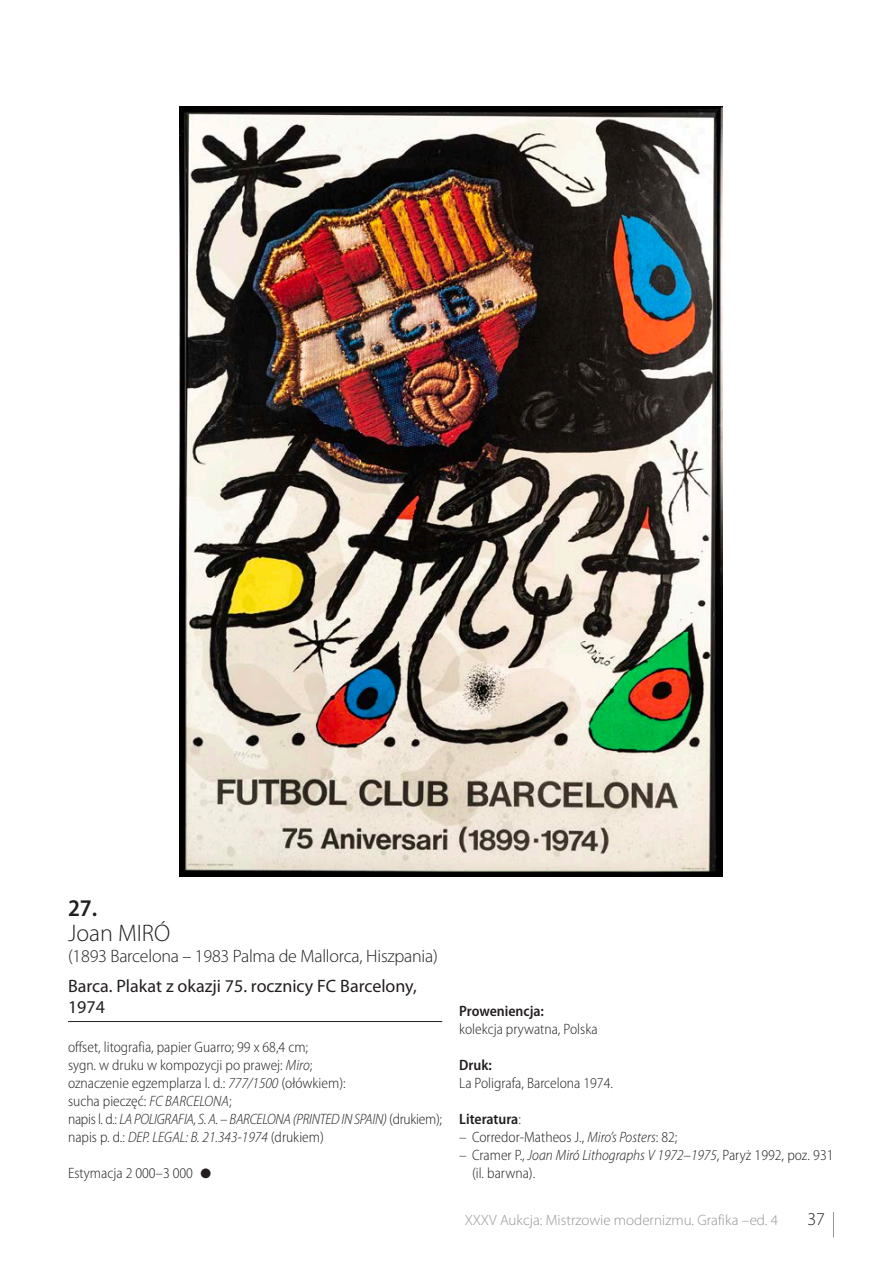
<style>
.page{position:relative;width:893px;height:1263px;background:#fff}
.page>*{position:absolute;margin:0;border:0;box-sizing:border-box;transform-origin:0 0}
.Autor{font:300 24px "Myriad Pro";color:#231f20}
.numer{font:600 semi-condensed 24px "Myriad Pro";color:#231f20}
.Autor-2{font:300 18px "Myriad Pro";letter-spacing:-.015em;color:#231f20}
.tytuł{font:18px/21px "Myriad Pro";color:#231f20}
.tekst_opis{font:300 semi-condensed 15px "Myriad Pro";color:#231f20}
.punkty{font:300 semi-condensed 15px/18px "Myriad Pro";color:#231f20}
.tekst_opis-2{font:italic 300 semi-condensed 15px "Myriad Pro";letter-spacing:-.02em;color:#231f20}
.t1{font:300 15px "Myriad Pro";color:#939598}
.tekst_opis-3{font:italic 300 semi-condensed 15px "Myriad Pro";color:#231f20}
.tekst_opis-4{font:600 semi-condensed 15px "Myriad Pro";color:#231f20}
.s1{font-style:italic}
.s2{font-style:normal}
.s3{font-weight:300}
</style>
<div class="page">
<svg style="left:833px;top:1212px;width:1px;height:25px"></svg>
<hr style="left:68px;top:1021px;width:374px;height:1px;background:#231f20">
<img style="left:179px;top:106px;width:543px;height:770px">
<p class="numer" style="left:68px;top:894px;width:31px">27.</p>
<p class="Autor" style="left:68px;top:920px;width:104px">Joan MIRÓ</p>
<p class="Autor-2" style="left:68px;top:946px;width:371px">(1893 Barcelona – 1983 Palma de Mallorca, Hiszpania)</p>
<p class="tytuł" style="left:68px;top:975px;width:350px">Barca. Plakat z okazji 75. rocznicy FC Barcelony,<br>1974</p>
<p class="tekst_opis" style="left:68px;top:1039px;width:242px">offset, litografia, papier Guarro; 99 x 68,4 cm;</p>
<p class="tekst_opis" style="left:68px;top:1057px;width:246px">sygn. w druku w kompozycji po prawej: <span class="s1">Miro</span>;</p>
<p class="tekst_opis" style="left:68px;top:1075px;width:279px">oznaczenie egzemplarza l. d.: <span class="s1">777/1500</span> (ołówkiem):</p>
<p class="tekst_opis" style="left:68px;top:1093px;width:165px">sucha pieczęć: <span class="s1">FC BARCELONA</span>;</p>
<p class="tekst_opis-2" style="left:68px;top:1111px;width:376px"><span class="s2">napis l. d.:</span> LA POLIGRAFIA, S. A. – BARCELONA (PRINTED IN SPAIN) <span class="s2">(drukiem);</span></p>
<p class="tekst_opis-3" style="left:68px;top:1129px;width:257px"><span class="s2">napis p. d.:</span> DEP. LEGAL: B. 21.343-1974 <span class="s2">(drukiem)</span></p>
<p class="tekst_opis" style="left:68px;top:1165px;width:145px">Estymacja 2 000–3 000 ●</p>
<p class="tekst_opis-4" style="left:459px;top:1003px;width:86px">Proweniencja:</p>
<p class="tekst_opis" style="left:459px;top:1021px;width:140px">kolekcja prywatna, Polska</p>
<p class="tekst_opis-4" style="left:459px;top:1057px;width:34px">Druk:</p>
<p class="tekst_opis" style="left:459px;top:1075px;width:155px">La Poligrafa, Barcelona 1974.</p>
<p class="tekst_opis-4" style="left:459px;top:1111px;width:63px">Literatura<span class="s3">:</span></p>
<p class="punkty" style="left:459px;top:1128px;width:220px">– Corredor-Matheos J., <span class="s1">Miro’s Posters</span>: 82;</p>
<p class="punkty" style="left:472px;top:1146px;width:363px;text-indent:-13px">– Cramer P., <span class="s1">Joan Miró Lithographs V 1972–1975</span>, Paryż 1992, poz. 931 (il. barwna).</p>
<p class="t1" style="left:465px;top:1212px;width:315px">XXXV Aukcja: Mistrzowie modernizmu. Grafika –ed. 4</p>
<p class="Autor-2" style="left:807px;top:1209px;width:19px">37</p>
</div>
